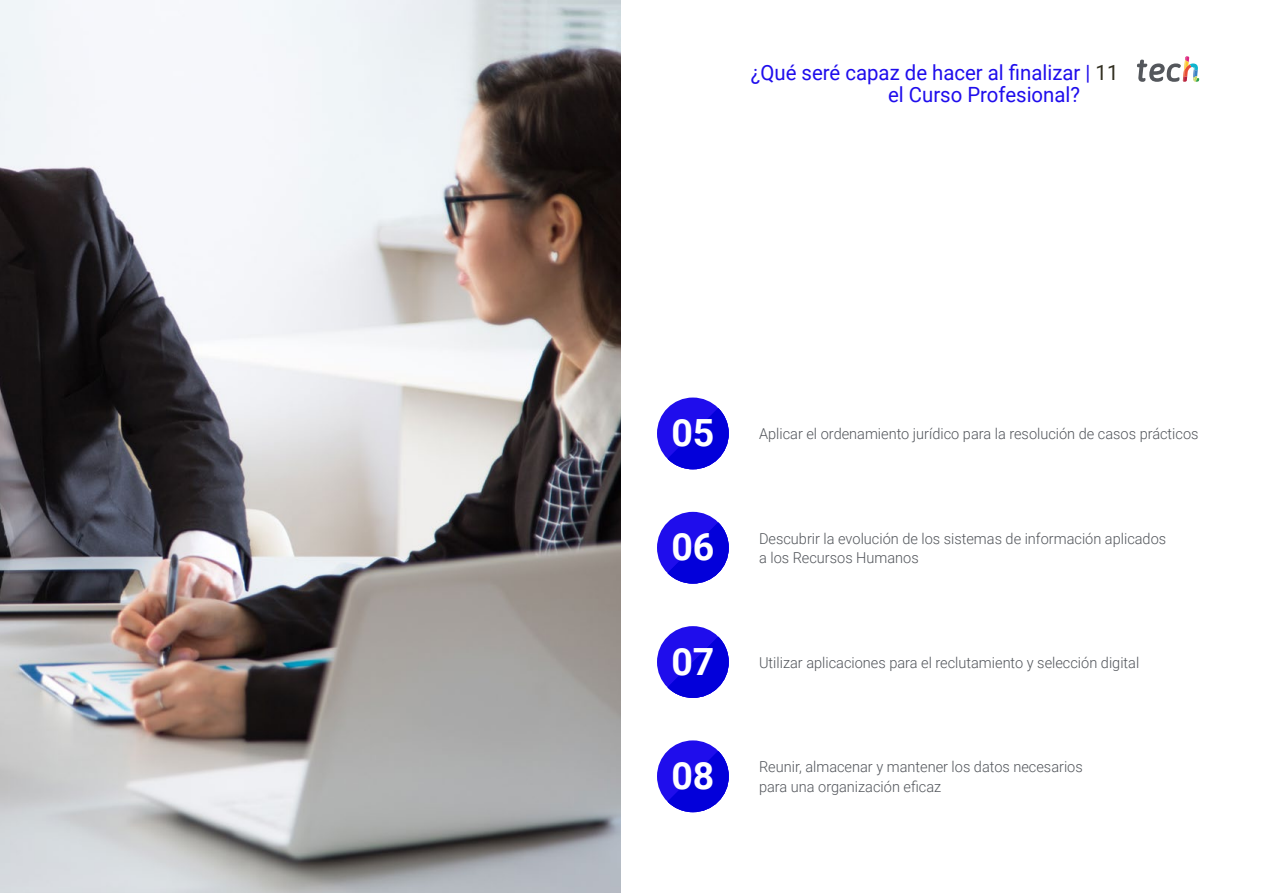
<style>
.page{position:relative;width:1263px;height:893px;background:#fff}
.page>*{position:absolute;margin:0;border:0;box-sizing:border-box;transform-origin:0 0}
.t1{font:700 37.5px "Roboto";color:#fff}
.t2{font:21px/22.5px "Roboto";color:#1f0dec}
.t3{font:300 15px/19.5px "Roboto";color:#52555b}
.s1{color:#312e20}
</style>
<div class="page">
<img style="left:0;top:0;width:621px;height:893px">
<svg style="left:1137px;top:56px;width:62px;height:26px"></svg>
<div style="left:657px;top:512px;width:72px;height:72px;background:#1f0dec;border-radius:50%"></div>
<svg style="left:667px;top:522px;width:62px;height:62px"></svg>
<div style="left:657px;top:740px;width:72px;height:72px;background:#1f0dec;border-radius:50%"></div>
<svg style="left:667px;top:751px;width:62px;height:61px"></svg>
<div style="left:657px;top:626px;width:72px;height:72px;background:#1f0dec;border-radius:50%"></div>
<svg style="left:667px;top:637px;width:62px;height:61px"></svg>
<div style="left:657px;top:398px;width:72px;height:71px;background:#1f0dec;border-radius:50%"></div>
<svg style="left:667px;top:408px;width:62px;height:61px"></svg>
<h2 class="t2" style="left:888px;top:60px;width:232px;text-indent:-137px">¿Qué seré capaz de hacer al finalizar | <span class="s1">11 </span>el Curso Profesional?</h2>
<h1 class="t1" style="left:671px;top:407px;width:45px">05</h1>
<p class="t3" style="left:759px;top:423px;width:441px">Aplicar el ordenamiento jurídico para la resolución de casos prácticos</p>
<h1 class="t1" style="left:671px;top:521px;width:45px">06</h1>
<p class="t3" style="left:759px;top:528px;width:409px">Descubrir la evolución de los sistemas de información aplicados a los Recursos Humanos</p>
<h1 class="t1" style="left:671px;top:635px;width:45px">07</h1>
<p class="t3" style="left:759px;top:652px;width:382px">Utilizar aplicaciones para el reclutamiento y selección digital</p>
<h1 class="t1" style="left:671px;top:749px;width:45px">08</h1>
<p class="t3" style="left:759px;top:756px;width:325px">Reunir, almacenar y mantener los datos necesarios para una organización eficaz</p>
</div>
